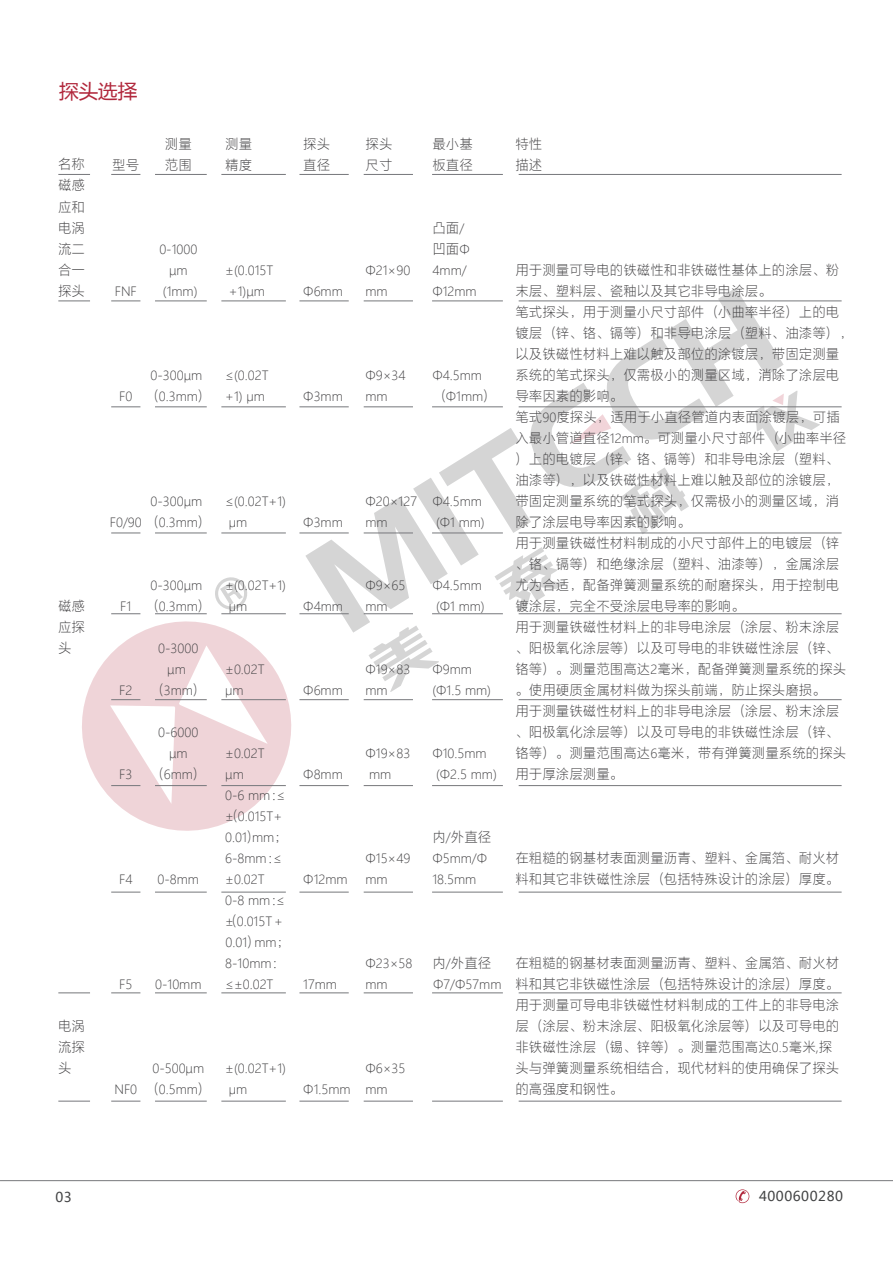
<style>
.page{position:relative;width:893px;height:1263px;background:#fff}
.page>*{position:absolute;margin:0;border:0;box-sizing:border-box;transform-origin:0 0}
.t1{font:19.5px "Microsoft Ya Hei";color:#b1283c}
.t2{font:300 13.5px/21px "Microsoft Ya Hei";color:#424143}
.t3{font:13.5px "Microsoft Ya Hei";letter-spacing:.04em;color:#424344}
</style>
<div class="page">
<svg style="left:368px;top:391px;width:452px;height:301px"></svg>
<svg style="left:305px;top:288px;width:479px;height:345px"></svg>
<svg style="left:215px;top:577px;width:32px;height:33px"></svg>
<svg style="left:82px;top:621px;width:209px;height:210px"></svg>
<svg style="left:736px;top:1189px;width:13px;height:14px"></svg>
<h1 class="t1" style="left:59px;top:77px;width:79px">探头选择</h1>
<p class="t2" style="left:58px;top:154px;width:28px;text-align:justify">名称磁感应和电涡流二合一探头</p>
<p class="t2" style="left:58px;top:595px;width:28px;text-align:justify">磁感应探头</p>
<p class="t2" style="left:58px;top:1015px;width:28px;text-align:justify">电涡流探头</p>
<p class="t2" style="left:112px;top:154px;width:28px">型号</p>
<p class="t2" style="left:165px;top:133px;width:28px">测量范围</p>
<p class="t2" style="left:225px;top:133px;width:28px">测量精度</p>
<p class="t2" style="left:303px;top:134px;width:28px">探头直径</p>
<p class="t2" style="left:365px;top:134px;width:28px">探头尺寸</p>
<p class="t2" style="left:432px;top:134px;width:42px">最小基板直径</p>
<p class="t2" style="left:515px;top:134px;width:28px">特性描述</p>
<p class="t2" style="left:115px;top:280px;width:24px">FNF</p>
<p class="t2" style="left:159px;top:238px;width:40px;text-align:center">0-1000 μm (1mm)</p>
<p class="t2" style="left:119px;top:385px;width:15px">F0</p>
<p class="t2" style="left:145px;top:364px;width:68px;text-align:center">0-300μm（0.3mm）</p>
<p class="t2" style="left:151px;top:490px;width:53px">0-300μm</p>
<p class="t2" style="left:110px;top:511px;width:103px">F0/90 （0.3mm）</p>
<p class="t2" style="left:120px;top:595px;width:13px">F1</p>
<p class="t2" style="left:119px;top:679px;width:15px">F2</p>
<p class="t2" style="left:119px;top:763px;width:15px">F3</p>
<p class="t2" style="left:145px;top:574px;width:68px;text-align:center">0-300μm（0.3mm）</p>
<p class="t2" style="left:150px;top:637px;width:58px;text-align:center">0-3000 μm（3mm）</p>
<p class="t2" style="left:150px;top:721px;width:58px;text-align:center">0-6000 μm（6mm）</p>
<p class="t2" style="left:119px;top:868px;width:15px">F4</p>
<p class="t2" style="left:158px;top:868px;width:43px">0-8mm</p>
<p class="t2" style="left:119px;top:973px;width:15px">F5</p>
<p class="t2" style="left:155px;top:973px;width:48px">0-10mm</p>
<p class="t2" style="left:114px;top:1078px;width:24px">NF0</p>
<p class="t2" style="left:145px;top:1057px;width:68px;text-align:center">0-500μm（0.5mm）</p>
<p class="t2" style="left:225px;top:259px;width:50px">±(0.015T +1)μm</p>
<p class="t2" style="left:225px;top:364px;width:45px">≤(0.02T +1) µm</p>
<p class="t2" style="left:225px;top:490px;width:62px">≤(0.02T+1) µm</p>
<p class="t2" style="left:225px;top:574px;width:62px">±(0.02T+1) µm</p>
<p class="t2" style="left:225px;top:658px;width:41px">±0.02T µm</p>
<p class="t2" style="left:224px;top:742px;width:63px">±0.02T μm<br>0-6 mm：≤（0.015T+</p>
<p class="t2" style="left:223px;top:806px;width:66px">±<br>0.01）mm；<br>6-8mm：≤ ±0.02T<br>0-8 mm：≤（0.015T +</p>
<p class="t2" style="left:225px;top:911px;width:66px">±<br>0.01）mm；<br>8-10mm：≤±0.02T</p>
<p class="t2" style="left:225px;top:1058px;width:62px">±(0.02T+1) µm</p>
<p class="t2" style="left:303px;top:281px;width:41px">Φ6mm</p>
<p class="t2" style="left:365px;top:260px;width:46px">Φ21×90 mm</p>
<p class="t2" style="left:432px;top:218px;width:46px">凸面/凹面Φ<br>4mm/<br>Φ12mm</p>
<p class="t2" style="left:303px;top:386px;width:41px">Φ3mm</p>
<p class="t2" style="left:365px;top:365px;width:42px">Φ9×34 mm</p>
<p class="t2" style="left:432px;top:365px;width:66px">Φ4.5mm（Φ1mm）</p>
<p class="t2" style="left:303px;top:512px;width:41px">Φ3mm</p>
<p class="t2" style="left:365px;top:491px;width:53px">Φ20×127 mm</p>
<p class="t2" style="left:432px;top:491px;width:54px">Φ4.5mm (Φ1 mm)</p>
<p class="t2" style="left:303px;top:596px;width:41px">Φ4mm</p>
<p class="t2" style="left:303px;top:680px;width:41px">Φ6mm</p>
<p class="t2" style="left:303px;top:764px;width:41px">Φ8mm</p>
<p class="t2" style="left:365px;top:575px;width:42px">Φ9×65 mm</p>
<p class="t2" style="left:365px;top:659px;width:46px">Φ19×83 mm</p>
<p class="t2" style="left:365px;top:743px;width:46px">Φ19×83 mm</p>
<p class="t2" style="left:303px;top:869px;width:46px">Φ12mm</p>
<p class="t2" style="left:365px;top:848px;width:47px">Φ15×49 mm</p>
<p class="t2" style="left:432px;top:575px;width:54px">Φ4.5mm (Φ1 mm)</p>
<p class="t2" style="left:432px;top:659px;width:60px">Φ9mm (Φ1.5 mm)</p>
<p class="t2" style="left:432px;top:743px;width:66px">Φ10.5mm (Φ2.5 mm)</p>
<p class="t2" style="left:432px;top:827px;width:60px">内/外直径<br>Φ5mm/Φ<br>18.5mm</p>
<p class="t2" style="left:515px;top:260px;width:339px">用于测量可导电的铁磁性和非铁磁性基体上的涂层、粉末层、塑料层、瓷釉以及其它非导电涂层。<br>笔式探头，用于测量小尺寸部件（小曲率半径）上的电镀层（锌、铬、镉等）和非导电涂层（塑料、油漆等），以及铁磁性材料上难以触及部位的涂镀层，带固定测量系统的笔式探头，仅需极小的测量区域，消除了涂层电导率因素的影响。<br>笔式90度探头，适用于小直径管道内表面涂镀层，可插入最小管道直径12mm。可测量小尺寸部件（小曲率半径）上的电镀层（锌、铬、镉等）和非导电涂层（塑料、油漆等），以及铁磁性材料上难以触及部位的涂镀层，带固定测量系统的笔式探头，仅需极小的测量区域，消除了涂层电导率因素的影响。<br>用于测量铁磁性材料制成的小尺寸部件上的电镀层（锌、铬、镉等）和绝缘涂层（塑料、油漆等），金属涂层尤为合适，配备弹簧测量系统的耐磨探头，用于控制电镀涂层，完全不受涂层电导率的影响。<br>用于测量铁磁性材料上的非导电涂层（涂层、粉末涂层、阳极氧化涂层等）以及可导电的非铁磁性涂层（锌、铬等）。测量范围高达2毫米，配备弹簧测量系统的探头。使用硬质金属材料做为探头前端，防止探头磨损。<br>用于测量铁磁性材料上的非导电涂层（涂层、粉末涂层、阳极氧化涂层等）以及可导电的非铁磁性涂层（锌、铬等）。测量范围高达6毫米，带有弹簧测量系统的探头用于厚涂层测量。</p>
<p class="t2" style="left:515px;top:848px;width:325px">在粗糙的钢基材表面测量沥青、塑料、金属箔、耐火材料和其它非铁磁性涂层（包括特殊设计的涂层）厚度。</p>
<p class="t2" style="left:303px;top:974px;width:35px">17mm</p>
<p class="t2" style="left:365px;top:953px;width:48px">Φ23×58 mm</p>
<p class="t2" style="left:303px;top:1079px;width:49px">Φ1.5mm</p>
<p class="t2" style="left:365px;top:1058px;width:42px">Φ6×35 mm</p>
<p class="t2" style="left:432px;top:953px;width:71px">内/外直径<br>Φ7/Φ57mm</p>
<p class="t2" style="left:515px;top:953px;width:325px">在粗糙的钢基材表面测量沥青、塑料、金属箔、耐火材料和其它非铁磁性涂层（包括特殊设计的涂层）厚度。用于测量可导电非铁磁性材料制成的工件上的非导电涂层（涂层、粉末涂层、阳极氧化涂层等）以及可导电的非铁磁性涂层（锡、锌等）。测量范围高达0.5毫米,探头与弹簧测量系统相结合，现代材料的使用确保了探头的高强度和钢性。</p>
<p class="t3" style="left:55px;top:1188px;width:18px">03</p>
<p class="t3" style="left:759px;top:1187px;width:85px">4000600280</p>
</div>
